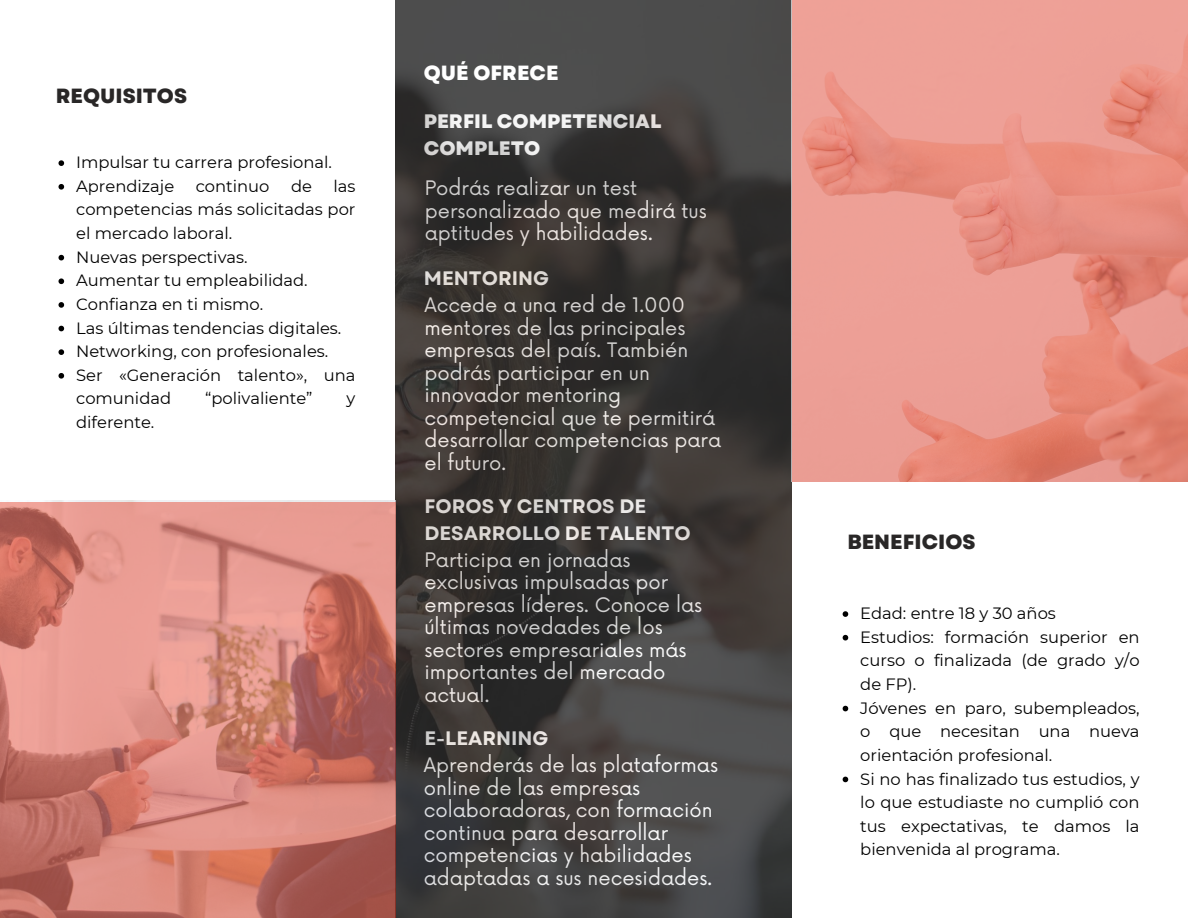
<style>
.page{position:relative;width:1188px;height:918px;background:#fff}
.page>*{position:absolute;margin:0;border:0;box-sizing:border-box;transform-origin:0 0}
.t1{font:800 20.55px "Garet";color:#292727}
.t2{font:800 20.55px "Garet";color:#fff}
.t3{font:19.5px/22.5px "Now";color:#fff}
.t4{font:700 19.5px/27px "Garet";color:#fff}
.t5{font:800 19.5px/27px "Garet";color:#fff}
.t6{font:16.35px/23.7px "Montserrat";color:#000;text-align:justify}
</style>
<div class="page">
<svg style="left:843px;top:611px;width:5px;height:6px"></svg>
<svg style="left:843px;top:635px;width:5px;height:6px"></svg>
<svg style="left:843px;top:706px;width:5px;height:5px"></svg>
<svg style="left:843px;top:777px;width:5px;height:5px"></svg>
<svg style="left:59px;top:160px;width:5px;height:6px"></svg>
<svg style="left:59px;top:184px;width:5px;height:6px"></svg>
<svg style="left:59px;top:255px;width:5px;height:5px"></svg>
<svg style="left:59px;top:278px;width:5px;height:6px"></svg>
<svg style="left:59px;top:302px;width:5px;height:6px"></svg>
<svg style="left:59px;top:326px;width:5px;height:5px"></svg>
<svg style="left:59px;top:349px;width:5px;height:6px"></svg>
<svg style="left:59px;top:373px;width:5px;height:6px"></svg>
<img style="left:395px;top:0;width:396px;height:918px">
<svg style="left:0;top:503px;width:396px;height:415px;background:#d18177"></svg>
<svg style="left:792px;top:0;width:396px;height:481px;background:#ea958a"></svg>
<p class="t1" style="left:56px;top:81px;width:133px">REQUISITOS</p>
<p class="t6" style="left:76px;top:151px;width:257px">Impulsar tu carrera profesional.</p>
<p class="t6" style="left:76px;top:174px;width:100px">Aprendizaje</p>
<p class="t6" style="left:196px;top:174px;width:75px">continuo</p>
<p class="t6" style="left:291px;top:174px;width:22px">de</p>
<p class="t6" style="left:76px;top:174px;width:281px;text-indent:257px">las competencias más solicitadas por el mercado laboral.</p>
<p class="t6" style="left:76px;top:245px;width:173px">Nuevas perspectivas.</p>
<p class="t6" style="left:76px;top:269px;width:233px">Aumentar tu empleabilidad.</p>
<p class="t6" style="left:76px;top:292px;width:189px">Confianza en ti mismo.</p>
<p class="t6" style="left:76px;top:316px;width:267px">Las últimas tendencias digitales.</p>
<p class="t6" style="left:76px;top:340px;width:254px">Networking, con profesionales.</p>
<p class="t6" style="left:76px;top:363px;width:281px">Ser «Generación talento», una comunidad</p>
<p class="t6" style="left:205px;top:387px;width:109px">“polivaliente”</p>
<p class="t6" style="left:347px;top:387px;width:10px">y</p>
<p class="t6" style="left:76px;top:410px;width:80px">diferente.</p>
<p class="t2" style="left:424px;top:58px;width:136px">QUÉ OFRECE</p>
<p class="t5" style="left:424px;top:108px;width:239px">PERFIL COMPETENCIAL<br>COMPLETO</p>
<p class="t3" style="left:425px;top:178px;width:284px">Podrás realizar un test personalizado que medirá tus aptitudes y habilidades.</p>
<p class="t4" style="left:424px;top:265px;width:127px">MENTORING</p>
<p class="t3" style="left:424px;top:295px;width:298px">Accede a una red de 1.000 mentores de las principales empresas del país. También podrás participar en un innovador mentoring competencial que te permitirá desarrollar competencias para el futuro.</p>
<p class="t4" style="left:424px;top:492px;width:268px">FOROS Y CENTROS DE<br>DESARROLLO DE TALENTO</p>
<p class="t3" style="left:424px;top:550px;width:279px">Participa en jornadas exclusivas impulsadas por empresas líderes. Conoce las últimas novedades de los sectores empresariales más importantes del mercado actual.</p>
<p class="t4" style="left:424px;top:725px;width:126px">E-LEARNING</p>
<p class="t3" style="left:424px;top:755px;width:296px">Aprenderás de las plataformas online de las empresas colaboradoras, con formación continua para desarrollar competencias y habilidades adaptadas a sus necesidades.</p>
<p class="t1" style="left:847px;top:527px;width:130px">BENEFICIOS</p>
<p class="t6" style="left:860px;top:601px;width:197px">Edad: entre 18 y 30 años</p>
<p class="t6" style="left:860px;top:625px;width:281px">Estudios: formación superior en curso o finalizada (de grado y/o de FP).</p>
<p class="t6" style="left:860px;top:696px;width:281px">Jóvenes en paro, subempleados, o que necesitan una nueva orientación profesional.</p>
<p class="t6" style="left:860px;top:767px;width:281px">Si no has finalizado tus estudios, y lo que estudiaste no cumplió con tus expectativas, te damos la bienvenida al programa.</p>
</div>
